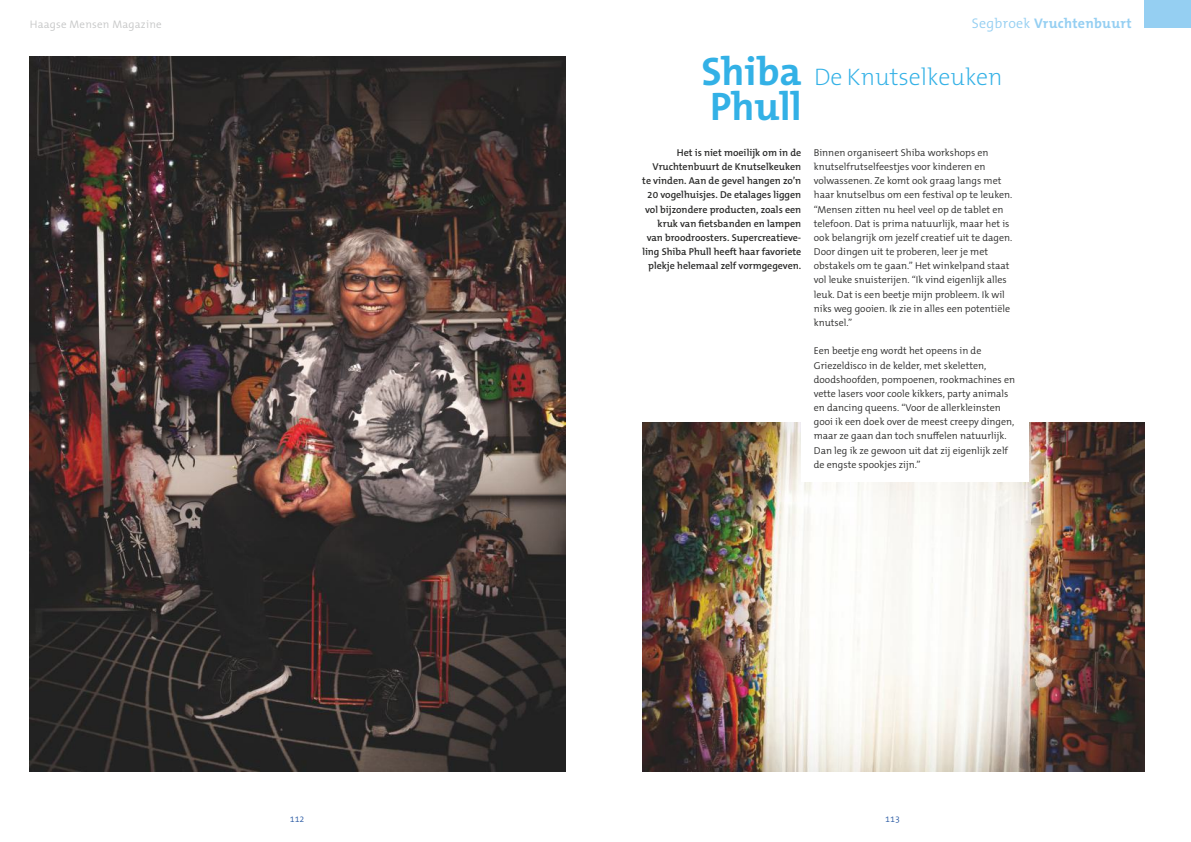
<style>
.page{position:relative;width:1191px;height:842px;background:#fff}
.page>*{position:absolute;margin:0;border:0;box-sizing:border-box;transform-origin:0 0}
.t1{font:700 40px/35.4px "The Mix B W7";color:#33b1e6}
.t2{font:200 24px "The Mix B W2";color:#33b1e6}
.t3{font:700 14px "The Mix B W7";letter-spacing:.02em;color:#95cff2}
.t4{font:300 11px "The Mix B W4";letter-spacing:.02em;color:#c6c7c7}
.t5{font:300 10px/14.2px "The Mix B W4";color:#2b2b2a}
.t6{font:600 10px/14.2px "The Mix B W6";color:#2b2b2a;text-align:right}
.t7{font:300 9px "The Mix B W4";color:#2556a1}
.s1{font-family:"The Mix B W4";font-weight:300}
</style>
<div class="page">
<img style="left:30px;top:57px;width:535px;height:714px">
<img style="left:642px;top:422px;width:502px;height:349px">
<div style="left:801px;top:397px;width:227px;height:85px;background:#fff"></div>
<div style="left:1144px;top:0;width:47px;height:28px;background:#95cff2"></div>
<p class="t4" style="left:30px;top:18px;width:133px">Haagse Mensen Magazine</p>
<h3 class="t3" style="left:972px;top:15px;width:161px"><span class="s1">Segbroek</span> Vruchtenbuurt</h3>
<h1 class="t1" style="left:701px;top:54px;width:102px">Shiba<br>Phull</h1>
<h2 class="t2" style="left:814px;top:62px;width:190px">De Knutselkeuken</h2>
<p class="t6" style="left:642px;top:145px;width:160px">Het is niet moeilijk om in de Vruchtenbuurt de Knutselkeuken te vinden. Aan de gevel hangen zo’n 20 vogelhuisjes. De etalages liggen vol bijzondere producten, zoals een kruk van fietsbanden en lampen van broodroosters. Supercreatieve&shy;ling Shiba Phull heeft haar favoriete plekje helemaal zelf vormgegeven.</p>
<p class="t5" style="left:814px;top:145px;width:200px">Binnen organiseert Shiba workshops en knutselfrutselfeestjes voor kinderen en volwassenen. Ze komt ook graag langs met haar knutselbus om een festival op te leuken. “Mensen zitten nu heel veel op de tablet en telefoon. Dat is prima natuurlijk, maar het is ook belangrijk om jezelf creatief uit te dagen.<br>Door dingen uit te proberen, leer je met obstakels om te gaan.” Het winkelpand staat vol leuke snuisterijen. “Ik vind eigenlijk alles leuk. Dat is een beetje mijn probleem. Ik wil niks weg gooien. Ik zie in alles een potentiële knutsel.”</p>
<p class="t5" style="left:814px;top:344px;width:203px">Een beetje eng wordt het opeens in de Griezeldisco in de kelder, met skeletten, doodshoofden, pompoenen, rookmachines en vette lasers voor coole kikkers, party animals en dancing queens. “Voor de allerkleinsten gooi ik een doek over de meest creepy dingen, maar ze gaan dan toch snuffelen natuurlijk.<br>Dan leg ik ze gewoon uit dat zij eigenlijk zelf de engste spookjes zijn.”</p>
<p class="t7" style="left:290px;top:813px;width:16px">112</p>
<p class="t7" style="left:885px;top:813px;width:16px">113</p>
</div>
